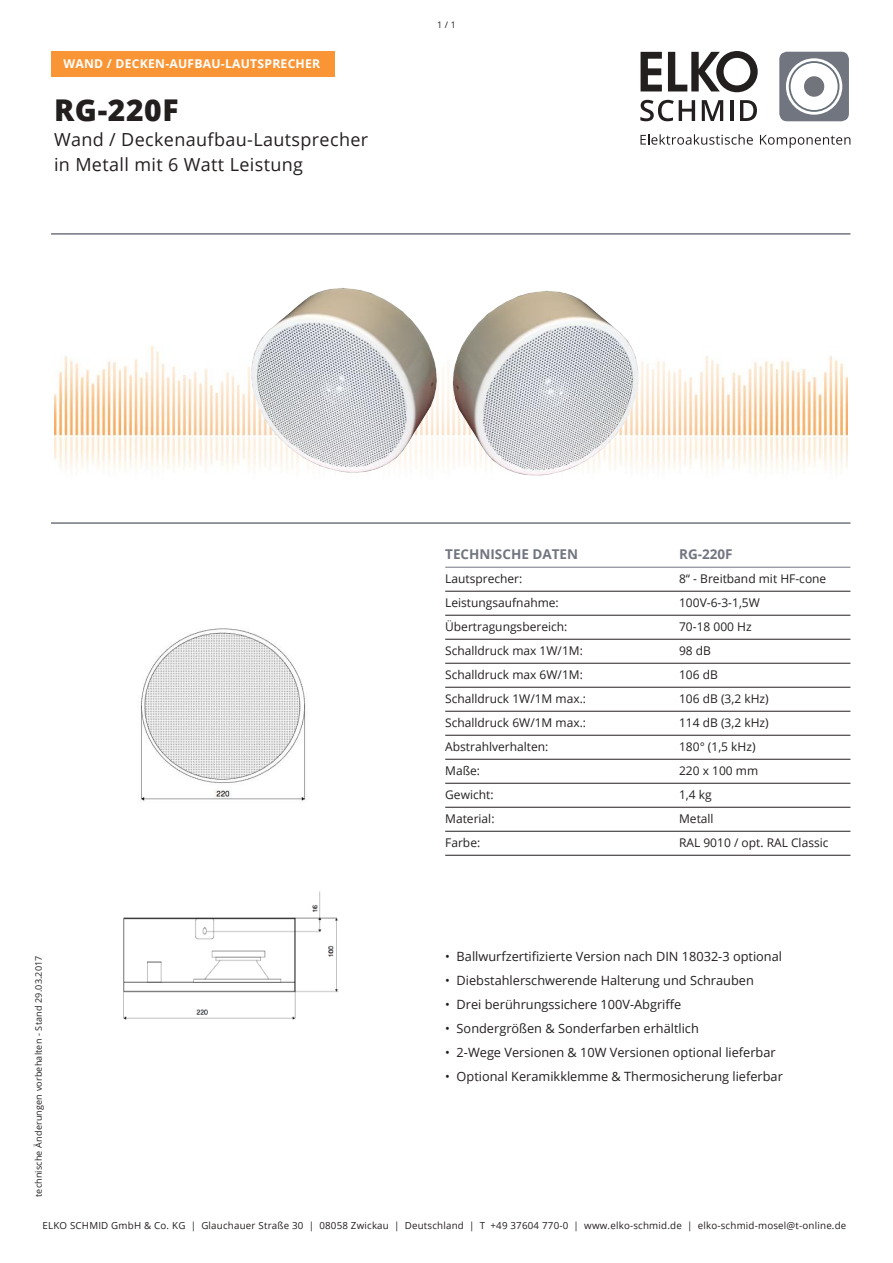
<style>
.page{position:relative;width:893px;height:1263px;background:#fff}
.page>*{position:absolute;margin:0;border:0;box-sizing:border-box;transform-origin:0 0}
.t1{font:800 30px "Open Sans";letter-spacing:.02em;color:#241f1f}
.t2{font:18px/24.6px "Open Sans";letter-spacing:.02em;color:#241f1f}
.t3{font:700 13.5px "Open Sans";color:#71757f}
.t4{font:12.75px "Open Sans";color:#241f1f}
.t5{font:700 12.15px "Open Sans";letter-spacing:.02em;color:#fff}
.t6{font:12px "Open Sans";color:#241f1f}
.t7{font:9.75px "Open Sans";letter-spacing:.02em;color:#241f1f}
.t8{font:9px "Open Sans";letter-spacing:.02em;color:#241f1f}
</style>
<div class="page">
<svg style="left:641px;top:51px;width:117px;height:41px"></svg>
<svg style="left:779px;top:52px;width:70px;height:69px"></svg>
<div style="left:804px;top:76px;width:20px;height:21px;background:#71757b;border-radius:50%"></div>
<svg style="left:640px;top:134px;width:113px;height:11px"></svg>
<svg style="left:760px;top:135px;width:90px;height:13px"></svg>
<svg style="left:640px;top:100px;width:55px;height:21px"></svg>
<svg style="left:702px;top:100px;width:21px;height:21px"></svg>
<hr style="left:730px;top:100px;width:3px;height:21px;background:#241f1f">
<svg style="left:740px;top:100px;width:17px;height:21px"></svg>
<hr style="left:445px;top:567px;width:405px;height:1px;background:#71757f">
<hr style="left:445px;top:591px;width:405px;height:1px;background:#241f1f">
<hr style="left:445px;top:615px;width:405px;height:1px;background:#241f1f">
<hr style="left:445px;top:639px;width:405px;height:1px;background:#241f1f">
<hr style="left:445px;top:663px;width:405px;height:1px;background:#241f1f">
<hr style="left:445px;top:687px;width:405px;height:1px;background:#241f1f">
<hr style="left:445px;top:711px;width:405px;height:1px;background:#241f1f">
<hr style="left:445px;top:735px;width:405px;height:1px;background:#241f1f">
<hr style="left:445px;top:759px;width:405px;height:1px;background:#241f1f">
<hr style="left:445px;top:783px;width:405px;height:1px;background:#241f1f">
<hr style="left:445px;top:807px;width:405px;height:1px;background:#241f1f">
<hr style="left:445px;top:831px;width:405px;height:1px;background:#241f1f">
<hr style="left:445px;top:855px;width:405px;height:1px;background:#241f1f">
<div style="left:51px;top:51px;width:284px;height:26px;background:#fa9535"></div>
<img style="left:54px;top:356px;width:794px;height:114px">
<hr style="left:51px;top:233px;width:799px;height:2px;background:#71757f">
<hr style="left:51px;top:522px;width:799px;height:2px;background:#71757f">
<svg style="left:95px;top:297px;width:703px;height:188px"></svg>
<img style="left:141px;top:628px;width:165px;height:173px">
<img style="left:216px;top:233px;width:469px;height:291px">
<img style="left:123px;top:891px;width:216px;height:129px">
<p class="t5" style="left:64px;top:55px;width:258px">WAND / DECKEN-AUFBAU-LAUTSPRECHER</p>
<h1 class="t1" style="left:54px;top:88px;width:126px">RG-220F</h1>
<h2 class="t2" style="left:54px;top:127px;width:316px">Wand / Deckenaufbau-Lautsprecher in Metall mit 6 Watt Leistung</h2>
<p class="t8" style="left:437px;top:19px;width:20px">1 / 1</p>
<p class="t8" style="left:33px;top:1197px;width:243px;rotate:-90deg">technische Änderungen vorbehalten - Stand 29.03.2017</p>
<p class="t3" style="left:445px;top:545px;width:134px">TECHNISCHE DATEN</p>
<p class="t3" style="left:679px;top:545px;width:55px">RG-220F</p>
<p class="t6" style="left:445px;top:571px;width:79px">Lautsprecher:</p>
<p class="t6" style="left:679px;top:571px;width:149px">8“ - Breitband mit HF-cone</p>
<p class="t6" style="left:445px;top:595px;width:115px">Leistungsaufnahme:</p>
<p class="t6" style="left:679px;top:595px;width:82px">100V-6-3-1,5W</p>
<p class="t6" style="left:445px;top:619px;width:124px">Übertragungsbereich:</p>
<p class="t6" style="left:679px;top:619px;width:74px">70-18 000 Hz</p>
<p class="t6" style="left:445px;top:643px;width:139px">Schalldruck max 1W/1M:</p>
<p class="t6" style="left:679px;top:643px;width:33px">98 dB</p>
<p class="t6" style="left:445px;top:667px;width:139px">Schalldruck max 6W/1M:</p>
<p class="t6" style="left:679px;top:667px;width:40px">106 dB</p>
<p class="t6" style="left:445px;top:691px;width:142px">Schalldruck 1W/1M max.:</p>
<p class="t6" style="left:679px;top:691px;width:91px">106 dB (3,2 kHz)</p>
<p class="t6" style="left:445px;top:715px;width:142px">Schalldruck 6W/1M max.:</p>
<p class="t6" style="left:679px;top:715px;width:91px">114 dB (3,2 kHz)</p>
<p class="t6" style="left:445px;top:739px;width:105px">Abstrahlverhalten:</p>
<p class="t6" style="left:679px;top:739px;width:78px">180° (1,5 kHz)</p>
<p class="t6" style="left:445px;top:763px;width:36px">Maße:</p>
<p class="t6" style="left:679px;top:763px;width:81px">220 x 100 mm</p>
<p class="t6" style="left:445px;top:787px;width:50px">Gewicht:</p>
<p class="t6" style="left:679px;top:787px;width:34px">1,4 kg</p>
<p class="t6" style="left:445px;top:811px;width:51px">Material:</p>
<p class="t6" style="left:679px;top:811px;width:36px">Metall</p>
<p class="t6" style="left:445px;top:835px;width:37px">Farbe:</p>
<p class="t6" style="left:679px;top:835px;width:151px">RAL 9010 / opt. RAL Classic</p>
<p class="t4" style="left:445px;top:947px;width:338px">• Ballwurfzertifizierte Version nach DIN 18032-3 optional</p>
<p class="t4" style="left:445px;top:971px;width:310px">• Diebstahlerschwerende Halterung und Schrauben</p>
<p class="t4" style="left:445px;top:995px;width:238px">• Drei berührungssichere 100V-Abgriffe</p>
<p class="t4" style="left:445px;top:1019px;width:255px">• Sondergrößen &amp; Sonderfarben erhältlich</p>
<p class="t4" style="left:445px;top:1043px;width:332px">• 2-Wege Versionen &amp; 10W Versionen optional lieferbar</p>
<p class="t4" style="left:445px;top:1067px;width:339px">• Optional Keramikklemme &amp; Thermosicherung lieferbar</p>
<p class="t7" style="left:42px;top:1219px;width:805px">ELKO SCHMID GmbH &amp; Co. KG | Glauchauer Straße 30 | 08058 Zwickau | Deutschland | T +49 37604 770-0 | www.elko-schmid.de | elko-schmid-mosel@t-online.de</p>
</div>
